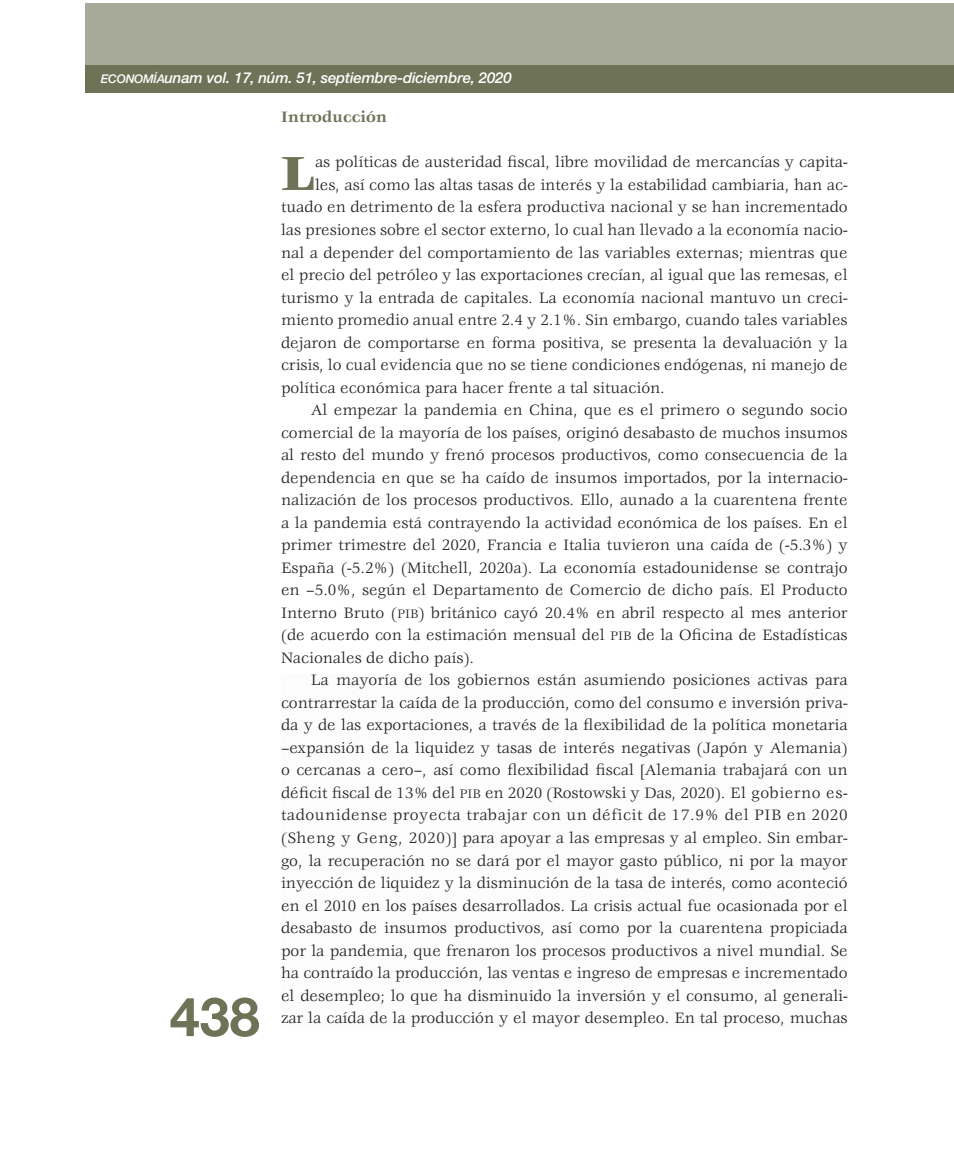
<style>
.page{position:relative;width:954px;height:1149px;background:#fff}
.page>*{position:absolute;margin:0;border:0;box-sizing:border-box;transform-origin:0 0}
.t1{font:700 54px "Helvetica Neue LT Std";color:#6e7256}
.t2{font:900 52.5px "Veljovic";color:#6e7256}
.t3{font:16.5px/22.5px "Veljovic";color:#231f20;text-align:justify}
.t4{font:700 16.5px "Veljovic";color:#6e7256}
.t5{font:italic 500 15px "Helvetica Neue LT Std";letter-spacing:-.01em;color:#fff}
.s1{font-family:"Helvetica Neue LT Std Md It SC800";font-weight:400;font-style:normal;font-size:12px}
.s2{font-size:13.5px}
</style>
<div class="page">
<div style="left:85px;top:3px;width:869px;height:67px;background:#a8aa99"></div>
<div style="left:85px;top:66px;width:869px;height:27px;background:#6e7256"></div>
<p class="t5" style="left:101px;top:69px;width:412px"><span class="s1">ECONOMÍA</span>unam vol. 17, núm. 51, septiembre-diciembre, 2020</p>
<p class="t4" style="left:281px;top:108px;width:107px">Introducción</p>
<p class="t2" style="left:281px;top:144px;width:35px">L</p>
<p class="t3" style="left:315px;top:152px;width:534px">as políticas de austeridad fiscal, libre movilidad de mercancías y capita-</p>
<p class="t3" style="left:315px;top:174px;width:534px">les, así como las altas tasas de interés y la estabilidad cambiaria, han ac-</p>
<p class="t3" style="left:281px;top:197px;width:568px">tuado en detrimento de la esfera productiva nacional y se han incrementado</p>
<p class="t3" style="left:281px;top:219px;width:568px">las presiones sobre el sector externo, lo cual han llevado a la economía nacio-</p>
<p class="t3" style="left:281px;top:242px;width:568px">nal a depender del comportamiento de las variables externas; mientras que</p>
<p class="t3" style="left:281px;top:264px;width:568px">el precio del petróleo y las exportaciones crecían, al igual que las remesas, el</p>
<p class="t3" style="left:281px;top:287px;width:568px">turismo y la entrada de capitales. La economía nacional mantuvo un creci-</p>
<p class="t3" style="left:281px;top:309px;width:568px">miento promedio anual entre 2.4 y 2.1%. Sin embargo, cuando tales variables</p>
<p class="t3" style="left:281px;top:332px;width:568px">dejaron de comportarse en forma positiva, se presenta la devaluación y la</p>
<p class="t3" style="left:281px;top:354px;width:568px">crisis, lo cual evidencia que no se tiene condiciones endógenas, ni manejo de</p>
<p class="t3" style="left:281px;top:377px;width:385px">política económica para hacer frente a tal situación.</p>
<p class="t3" style="left:281px;top:399px;width:568px;text-indent:30px">Al empezar la pandemia en China, que es el primero o segundo socio comercial de la mayoría de los países, originó desabasto de muchos insumos al resto del mundo y frenó procesos productivos, como consecuencia de la dependencia en que se ha caído de insumos importados, por la internacio&shy;nalización de los procesos productivos. Ello, aunado a la cuarentena frente a la pandemia está contrayendo la actividad económica de los países. En el primer trimestre del 2020, Francia e Italia tuvieron una caída de (-5.3%) y España (-5.2%) (Mitchell, 2020a). La economía estadounidense se contrajo en –5.0%, según el Departamento de Comercio de dicho país. El Producto Interno Bruto (<span class="s2">PIB</span>) británico cayó 20.4% en abril respecto al mes anterior (de acuerdo con la estimación mensual del <span class="s2">PIB</span> de la Oficina de Estadísticas Nacionales de dicho país).</p>
<p class="t3" style="left:281px;top:669px;width:568px;text-indent:30px">La mayoría de los gobiernos están asumiendo posiciones activas para contrarrestar la caída de la producción, como del consumo e inversión priva&shy;da y de las exportaciones, a través de la flexibilidad de la política monetaria –expansión de la liquidez y tasas de interés negativas (Japón y Alemania) o cercanas a cero–, así como flexibilidad fiscal [Alemania trabajará con un déficit fiscal de 13% del <span class="s2">PIB</span> en 2020 (Rostowski y Das, 2020). El gobierno es&shy;tadounidense proyecta trabajar con un déficit de 17.9% del PIB en 2020 (Sheng y Geng, 2020)] para apoyar a las empresas y al empleo. Sin embar&shy;go, la recuperación no se dará por el mayor gasto público, ni por la mayor inyección de liquidez y la disminución de la tasa de interés, como aconteció en el 2010 en los países desarrollados. La crisis actual fue ocasionada por el desabasto de insumos productivos, así como por la cuarentena propiciada por la pandemia, que frenaron los procesos productivos a nivel mundial. Se ha contraído la producción, las ventas e ingreso de empresas e incrementado el desempleo; lo que ha disminuido la inversión y el consumo, al generali&shy;zar la caída de la producción y el mayor desempleo. En tal proceso, muchas</p>
<h1 class="t1" style="left:170px;top:983px;width:92px">438</h1>
</div>
